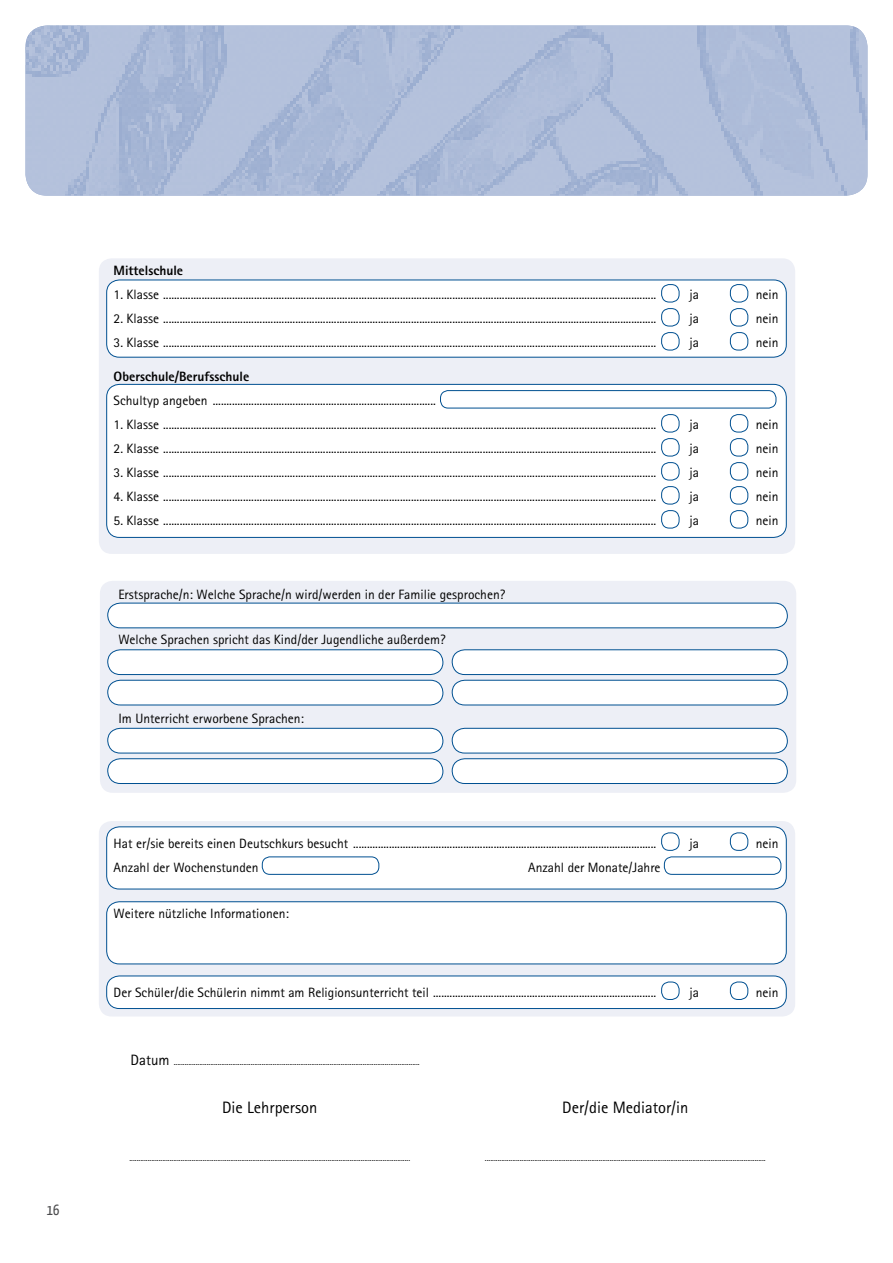
<style>
.page{position:relative;width:893px;height:1263px;background:#fff}
.page>*{position:absolute;margin:0;border:0;box-sizing:border-box;transform-origin:0 0}
.t1{font:16.5px "Rotis Sans Serif";color:#000}
.t2{font:15px "Yanone Kaffeesatz";color:#4b4b4d}
.t3{font:13.5px "Rotis Sans Serif";color:#000}
.t4{font:800 13.5px "Rotis Sans Serif";color:#000}
.t5{font:9px "Rotis Sans Serif";color:#000}
.s1{font-size:15px}
</style>
<div class="page">
<img style="left:26px;top:26px;width:841px;height:170px">
<div style="left:99px;top:258px;width:696px;height:296px;background:#edeff6;border-radius:13px"></div>
<div style="left:107px;top:280px;width:679px;height:77px;background:#fff;border-radius:13px"></div>
<div style="left:106px;top:280px;width:681px;height:78px;border:1px solid #005091;border-radius:13px"></div>
<div style="left:107px;top:384px;width:679px;height:153px;background:#fff;border-radius:13px"></div>
<div style="left:106px;top:384px;width:681px;height:154px;border:1px solid #005091;border-radius:13px"></div>
<div style="left:661px;top:284px;width:18px;height:18px;border:1px solid #005091;border-radius:8px"></div>
<div style="left:730px;top:284px;width:18px;height:18px;border:1px solid #005091;border-radius:8px"></div>
<div style="left:661px;top:308px;width:18px;height:18px;border:1px solid #005091;border-radius:8px"></div>
<div style="left:730px;top:308px;width:18px;height:18px;border:1px solid #005091;border-radius:8px"></div>
<div style="left:661px;top:332px;width:18px;height:18px;border:1px solid #005091;border-radius:8px"></div>
<div style="left:730px;top:332px;width:18px;height:18px;border:1px solid #005091;border-radius:8px"></div>
<div style="left:440px;top:390px;width:336px;height:18px;border:1px solid #005091;border-radius:8px"></div>
<div style="left:661px;top:414px;width:18px;height:18px;border:1px solid #005091;border-radius:8px"></div>
<div style="left:730px;top:414px;width:18px;height:18px;border:1px solid #005091;border-radius:8px"></div>
<div style="left:661px;top:438px;width:18px;height:18px;border:1px solid #005091;border-radius:8px"></div>
<div style="left:730px;top:438px;width:18px;height:18px;border:1px solid #005091;border-radius:8px"></div>
<div style="left:661px;top:462px;width:18px;height:18px;border:1px solid #005091;border-radius:8px"></div>
<div style="left:730px;top:462px;width:18px;height:18px;border:1px solid #005091;border-radius:8px"></div>
<div style="left:661px;top:486px;width:18px;height:18px;border:1px solid #005091;border-radius:8px"></div>
<div style="left:730px;top:486px;width:18px;height:18px;border:1px solid #005091;border-radius:8px"></div>
<div style="left:661px;top:510px;width:18px;height:18px;border:1px solid #005091;border-radius:8px"></div>
<div style="left:730px;top:510px;width:18px;height:18px;border:1px solid #005091;border-radius:8px"></div>
<div style="left:99px;top:821px;width:696px;height:195px;background:#edeff6;border-radius:13px"></div>
<div style="left:107px;top:827px;width:679px;height:62px;background:#fff;border-radius:13px"></div>
<div style="left:106px;top:826px;width:681px;height:63px;border:1px solid #005091;border-radius:13px"></div>
<div style="left:107px;top:976px;width:679px;height:32px;background:#fff;border-radius:13px"></div>
<div style="left:106px;top:975px;width:681px;height:34px;border:1px solid #005091;border-radius:13px"></div>
<div style="left:107px;top:902px;width:679px;height:62px;background:#fff;border-radius:13px"></div>
<div style="left:106px;top:901px;width:681px;height:63px;border:1px solid #005091;border-radius:13px"></div>
<div style="left:661px;top:833px;width:18px;height:17px;border:1px solid #005091;border-radius:8px"></div>
<div style="left:730px;top:833px;width:18px;height:17px;border:1px solid #005091;border-radius:8px"></div>
<div style="left:262px;top:857px;width:117px;height:17px;border:1px solid #005091;border-radius:8px"></div>
<div style="left:664px;top:857px;width:117px;height:17px;border:1px solid #005091;border-radius:8px"></div>
<div style="left:661px;top:982px;width:18px;height:18px;border:1px solid #005091;border-radius:8px"></div>
<div style="left:730px;top:982px;width:18px;height:18px;border:1px solid #005091;border-radius:8px"></div>
<div style="left:100px;top:581px;width:696px;height:212px;background:#edeff6;border-radius:13px"></div>
<div style="left:108px;top:603px;width:679px;height:25px;background:#fff;border-radius:13px"></div>
<div style="left:107px;top:603px;width:681px;height:25px;border:1px solid #005091;border-radius:13px"></div>
<div style="left:108px;top:650px;width:335px;height:24px;background:#fff;border-radius:13px"></div>
<div style="left:107px;top:649px;width:336px;height:26px;border:1px solid #005091;border-radius:13px"></div>
<div style="left:108px;top:680px;width:335px;height:25px;background:#fff;border-radius:13px"></div>
<div style="left:107px;top:680px;width:336px;height:25px;border:1px solid #005091;border-radius:13px"></div>
<div style="left:452px;top:650px;width:335px;height:24px;background:#fff;border-radius:13px"></div>
<div style="left:452px;top:649px;width:336px;height:26px;border:1px solid #005091;border-radius:13px"></div>
<div style="left:452px;top:680px;width:335px;height:25px;background:#fff;border-radius:13px"></div>
<div style="left:452px;top:680px;width:336px;height:25px;border:1px solid #005091;border-radius:13px"></div>
<div style="left:108px;top:728px;width:335px;height:25px;background:#fff;border-radius:13px"></div>
<div style="left:107px;top:728px;width:336px;height:25px;border:1px solid #005091;border-radius:13px"></div>
<div style="left:108px;top:759px;width:335px;height:24px;background:#fff;border-radius:13px"></div>
<div style="left:107px;top:758px;width:336px;height:26px;border:1px solid #005091;border-radius:13px"></div>
<div style="left:452px;top:728px;width:335px;height:25px;background:#fff;border-radius:13px"></div>
<div style="left:452px;top:728px;width:336px;height:25px;border:1px solid #005091;border-radius:13px"></div>
<div style="left:452px;top:759px;width:335px;height:24px;background:#fff;border-radius:13px"></div>
<div style="left:452px;top:758px;width:336px;height:26px;border:1px solid #005091;border-radius:13px"></div>
<p class="t2" style="left:47px;top:1200px;width:14px">16</p>
<p class="t4" style="left:114px;top:262px;width:71px">Mittelschule</p>
<p class="t3" style="left:114px;top:287px;width:544px">1. Klasse ...................................................................................................................................................................................</p>
<p class="t3" style="left:690px;top:287px;width:11px">ja</p>
<p class="t3" style="left:756px;top:287px;width:24px">nein</p>
<p class="t3" style="left:114px;top:311px;width:544px">2. Klasse ...................................................................................................................................................................................</p>
<p class="t3" style="left:690px;top:311px;width:11px">ja</p>
<p class="t3" style="left:756px;top:311px;width:24px">nein</p>
<p class="t3" style="left:114px;top:335px;width:544px">3. Klasse ...................................................................................................................................................................................</p>
<p class="t3" style="left:690px;top:335px;width:11px">ja</p>
<p class="t3" style="left:756px;top:335px;width:24px">nein</p>
<p class="t4" style="left:114px;top:367px;width:137px">Oberschule/Berufsschule</p>
<p class="t3" style="left:114px;top:393px;width:324px">Schultyp angeben .................................................................................</p>
<p class="t3" style="left:114px;top:417px;width:544px">1. Klasse ...................................................................................................................................................................................</p>
<p class="t3" style="left:690px;top:417px;width:11px">ja</p>
<p class="t3" style="left:756px;top:417px;width:24px">nein</p>
<p class="t3" style="left:114px;top:441px;width:544px">2. Klasse ...................................................................................................................................................................................</p>
<p class="t3" style="left:690px;top:441px;width:11px">ja</p>
<p class="t3" style="left:756px;top:441px;width:24px">nein</p>
<p class="t3" style="left:114px;top:465px;width:544px">3. Klasse ...................................................................................................................................................................................</p>
<p class="t3" style="left:690px;top:465px;width:11px">ja</p>
<p class="t3" style="left:756px;top:465px;width:24px">nein</p>
<p class="t3" style="left:114px;top:489px;width:544px">4. Klasse ...................................................................................................................................................................................</p>
<p class="t3" style="left:690px;top:489px;width:11px">ja</p>
<p class="t3" style="left:756px;top:489px;width:24px">nein</p>
<p class="t3" style="left:114px;top:513px;width:544px">5. Klasse ...................................................................................................................................................................................</p>
<p class="t3" style="left:690px;top:513px;width:11px">ja</p>
<p class="t3" style="left:756px;top:513px;width:24px">nein</p>
<p class="t3" style="left:118px;top:586px;width:388px">Erstsprache/n: Welche Sprache/n wird/werden in der Familie gesprochen?</p>
<p class="t3" style="left:118px;top:632px;width:329px">Welche Sprachen spricht das Kind/der Jugendliche außerdem?</p>
<p class="t3" style="left:118px;top:710px;width:187px">Im Unterricht erworbene Sprachen:</p>
<p class="t3" style="left:114px;top:835px;width:544px">Hat er/sie bereits einen Deutschkurs besucht ..............................................................................................................</p>
<p class="t3" style="left:690px;top:835px;width:11px">ja</p>
<p class="t3" style="left:756px;top:835px;width:24px">nein</p>
<p class="t3" style="left:114px;top:859px;width:146px">Anzahl der Wochenstunden</p>
<p class="t3" style="left:528px;top:859px;width:134px">Anzahl der Monate/Jahre</p>
<p class="t3" style="left:114px;top:905px;width:177px">Weitere nützliche Informationen:</p>
<p class="t3" style="left:114px;top:984px;width:544px">Der Schüler/die Schülerin nimmt am Religionsunterricht teil .................................................................................</p>
<p class="t3" style="left:690px;top:984px;width:11px">ja</p>
<p class="t3" style="left:756px;top:984px;width:24px">nein</p>
<p class="t5" style="left:131px;top:1056px;width:291px"><span class="s1">Datum</span> ......................................................................................................................................</p>
<p class="t1" style="left:222px;top:1098px;width:97px">Die Lehrperson</p>
<p class="t1" style="left:562px;top:1098px;width:128px">Der/die Mediator/in</p>
<p class="t5" style="left:129px;top:1153px;width:282px">.........................................................................................................................................................</p>
<p class="t5" style="left:485px;top:1153px;width:282px">.........................................................................................................................................................</p>
</div>
